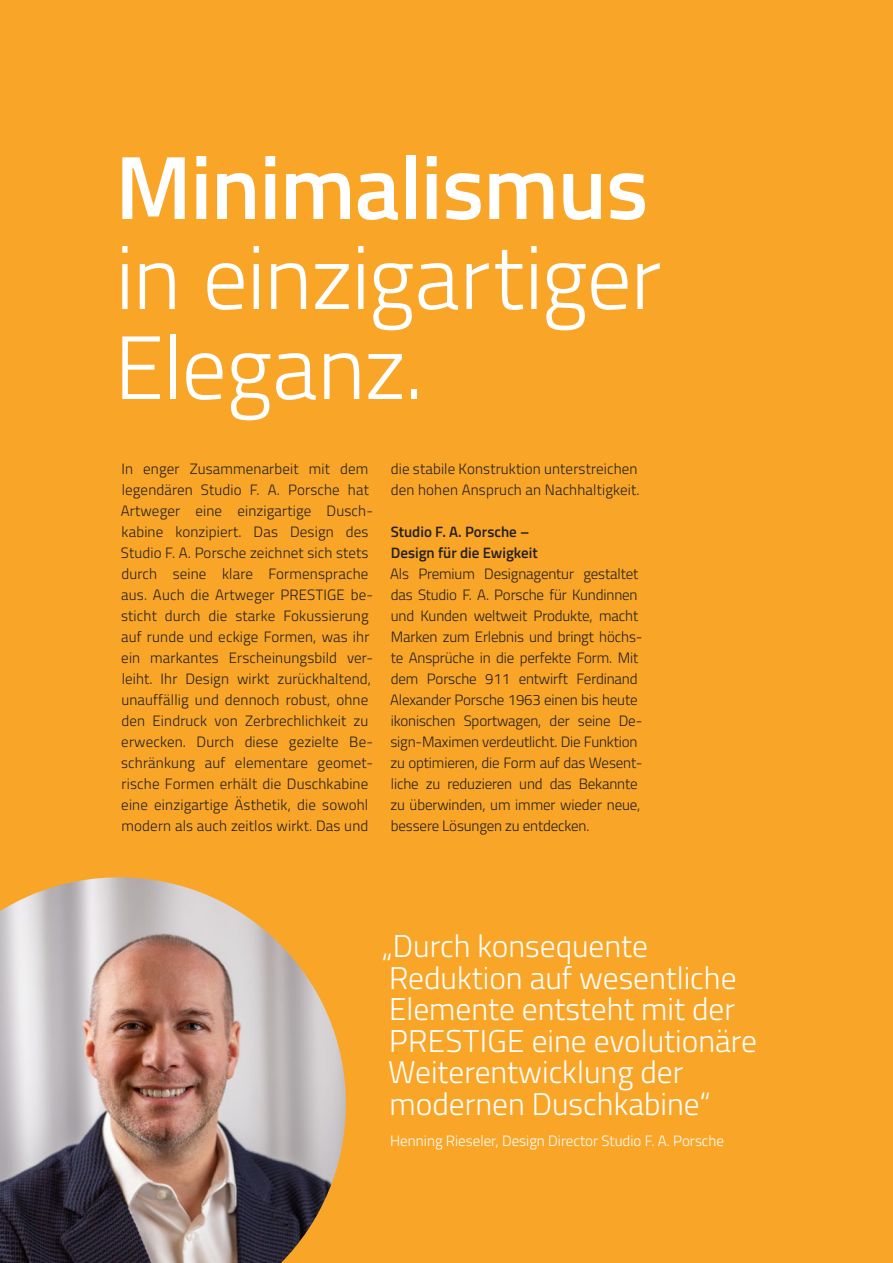
<style>
.page{position:relative;width:893px;height:1263px;background:#f9a628}
.page>*{position:absolute;margin:0;border:0;box-sizing:border-box;transform-origin:0 0}
.Headline_60_60_Light___Schwarz{font:300 90px/90px "Titillium Web";letter-spacing:-.01em;color:#fff}
.Headline_60_60_Semibold_Gelb{font:600 90px "Titillium Web";letter-spacing:-.01em;color:#fff}
.Zitat_21_21_Light{font:300 31.5px/31.5px "Titillium Web";color:#fff}
.FT_10_14_Light___BLOCK{font:300 15px/21px "Titillium Web";letter-spacing:.01em;color:#231f20}
.FT_10_14_Light___BLOCK-2{font:300 15px/21px "Titillium Web";letter-spacing:-.01em;color:#231f20}
.FT_10_14_Light___BLOCK-3{font:300 15px "Titillium Web";color:#fff}
.FT_Headline_10_14_Semibold{font:600 15px/21px "Titillium Web";color:#231f20}
</style>
<div class="page">
<img style="left:0;top:877px;width:346px;height:386px">
<p class="Headline_60_60_Semibold_Gelb" style="left:115px;top:120px;width:535px">Minimalismus</p>
<p class="Headline_60_60_Light___Schwarz" style="left:115px;top:228px;width:548px">in einzigartiger<br>Eleganz.</p>
<p class="FT_10_14_Light___BLOCK" style="left:121px;top:458px;width:254px">In enger Zusammenarbeit mit dem legendären Studio F. A. Porsche hat Artweger eine einzigartige Dusch&shy;kabine konzipiert. Das Design des Studio F. A. Porsche zeichnet sich stets durch seine klare Formensprache aus. Auch die Artweger PRESTIGE be&shy;sticht durch die starke Fokussierung auf runde und eckige Formen, was ihr ein markantes Erscheinungsbild ver&shy;leiht. Ihr Design wirkt zurückhaltend, unauffällig und dennoch robust, ohne den Eindruck von Zerbrechlichkeit zu erwecken. Durch diese gezielte Be&shy;schränkung auf elementare geomet&shy;rische Formen erhält die Duschkabine eine einzigartige Ästhetik, die sowohl modern als auch zeitlos wirkt. Das und</p>
<p class="FT_10_14_Light___BLOCK" style="left:391px;top:458px;width:250px">die stabile Konstruktion unterstreichen den hohen Anspruch an Nachhaltigkeit.</p>
<p class="FT_Headline_10_14_Semibold" style="left:391px;top:520px;width:149px">Studio F. A. Porsche –<br>Design für die Ewigkeit</p>
<p class="FT_10_14_Light___BLOCK-2" style="left:390px;top:563px;width:254px">Als Premium Designagentur gestaltet das Studio F. A. Porsche für Kundinnen und Kunden weltweit Produkte, macht Marken zum Erlebnis und bringt höchs&shy;te Ansprüche in die perfekte Form. Mit dem Porsche 911 entwirft Ferdinand Alexander Porsche 1963 einen bis heute ikonischen Sportwagen, der seine De&shy;sign-Maximen verdeutlicht. Die Funktion zu optimieren, die Form auf das Wesent&shy;liche zu reduzieren und das Bekannte zu überwinden, um immer wieder neue, bessere Lösungen zu entdecken.</p>
<p class="Zitat_21_21_Light" style="left:382px;top:929px;width:376px">„Durch konsequente<br>Reduktion auf wesentliche<br>Elemente entsteht mit der<br>PRESTIGE eine evolutionäre<br>Weiterentwicklung der modernen Duschkabine“</p>
<p class="FT_10_14_Light___BLOCK-3" style="left:390px;top:1130px;width:335px">Henning Rieseler, Design Director Studio F. A. Porsche</p>
</div>
